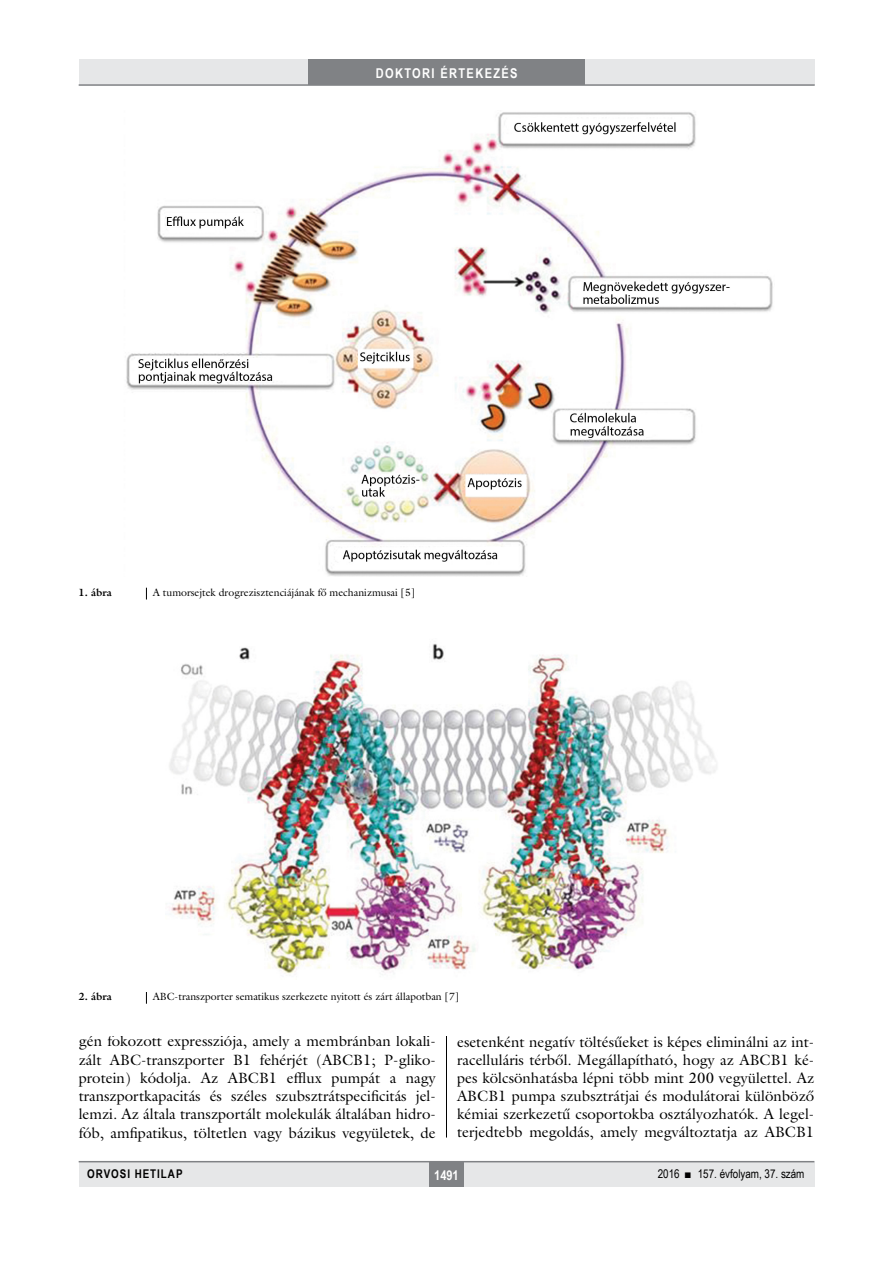
<style>
.page{position:relative;width:893px;height:1263px;background:#fff}
.page>*{position:absolute;margin:0;border:0;box-sizing:border-box;transform-origin:0 0}
.Body_tompa{font:15px/18.3px "Galliard Reg";color:#000}
.t1{font:700 13.5px "Arial Narrow";letter-spacing:.1em;color:#fff}
.t2{font:12px "Arial Narrow";color:#000}
.t3{font:700 12px "Arial Narrow";letter-spacing:.08em;color:#000}
.kepalairas2{font:10.5px "Galliard Reg";color:#000}
.kepalairas1{font:700 10.5px "Galliard Reg";color:#000}
</style>
<div class="page">
<div style="left:79px;top:1161px;width:735px;height:25px;background:#e6e7e8"></div>
<div style="left:429px;top:1161px;width:34px;height:25px;background:#808285"></div>
<hr style="left:79px;top:1161px;width:735px;height:1px;background:#808285">
<div style="left:79px;top:60px;width:735px;height:25px;background:#e6e7e8"></div>
<div style="left:308px;top:60px;width:277px;height:25px;background:#808285"></div>
<hr style="left:79px;top:84px;width:736px;height:2px;background:#808285">
<hr style="left:446px;top:111px;width:1px;height:1026px;background:#000">
<img style="left:126px;top:112px;width:647px;height:464px">
<div style="left:78px;top:992px;width:736px;height:43px;background:#fff"></div>
<svg style="left:146px;top:992px;width:1px;height:12px"></svg>
<div style="left:78px;top:639px;width:735px;height:353px;background:#fff"></div>
<img style="left:169px;top:643px;width:548px;height:331px">
<p class="t1" style="left:376px;top:63px;width:143px">DOKTORI ÉRTEKEZÉS</p>
<p class="kepalairas1" style="left:78px;top:586px;width:35px">1. ábra</p>
<p class="kepalairas2" style="left:153px;top:586px;width:264px">A tumorsejtek drogrezisztenciájának fő mechanizmusai [5]</p>
<p class="kepalairas1" style="left:78px;top:990px;width:35px">2. ábra</p>
<p class="kepalairas2" style="left:153px;top:990px;width:308px">ABC-transzporter sematikus szerkezete nyitott és zárt állapotban [7]</p>
<p class="Body_tompa" style="left:79px;top:1032px;width:359px">gén fokozott expressziója, amely a membránban lokali&shy;zált ABC-transzporter B1 fehérjét (ABCB1; P-gliko&shy;protein) kódolja. Az ABCB1 efflux pumpát a nagy transzportkapacitás és széles szubsztrátspecificitás jel&shy;lemzi. Az általa transzportált molekulák általában hidro&shy;fób, amfipatikus, töltetlen vagy bázikus vegyületek, de</p>
<p class="Body_tompa" style="left:457px;top:1033px;width:359px;text-align:justify">esetenként negatív töltésűeket is képes eliminálni az int&shy;racelluláris térből. Megállapítható, hogy az ABCB1 ké&shy;pes kölcsönhatásba lépni több mint 200 vegyülettel. Az ABCB1 pumpa szubsztrátjai és modulátorai különböző kémiai szerkezetű csoportokba osztályozhatók. A legel&shy;terjedtebb megoldás, amely megváltoztatja az ABCB1</p>
<p class="t3" style="left:87px;top:1165px;width:97px">ORVOSI HETILAP</p>
<p class="t1" style="left:434px;top:1165px;width:26px">1491</p>
<p class="t2" style="left:658px;top:1165px;width:148px">2016 ■ 157. évfolyam, 37. szám</p>
</div>
